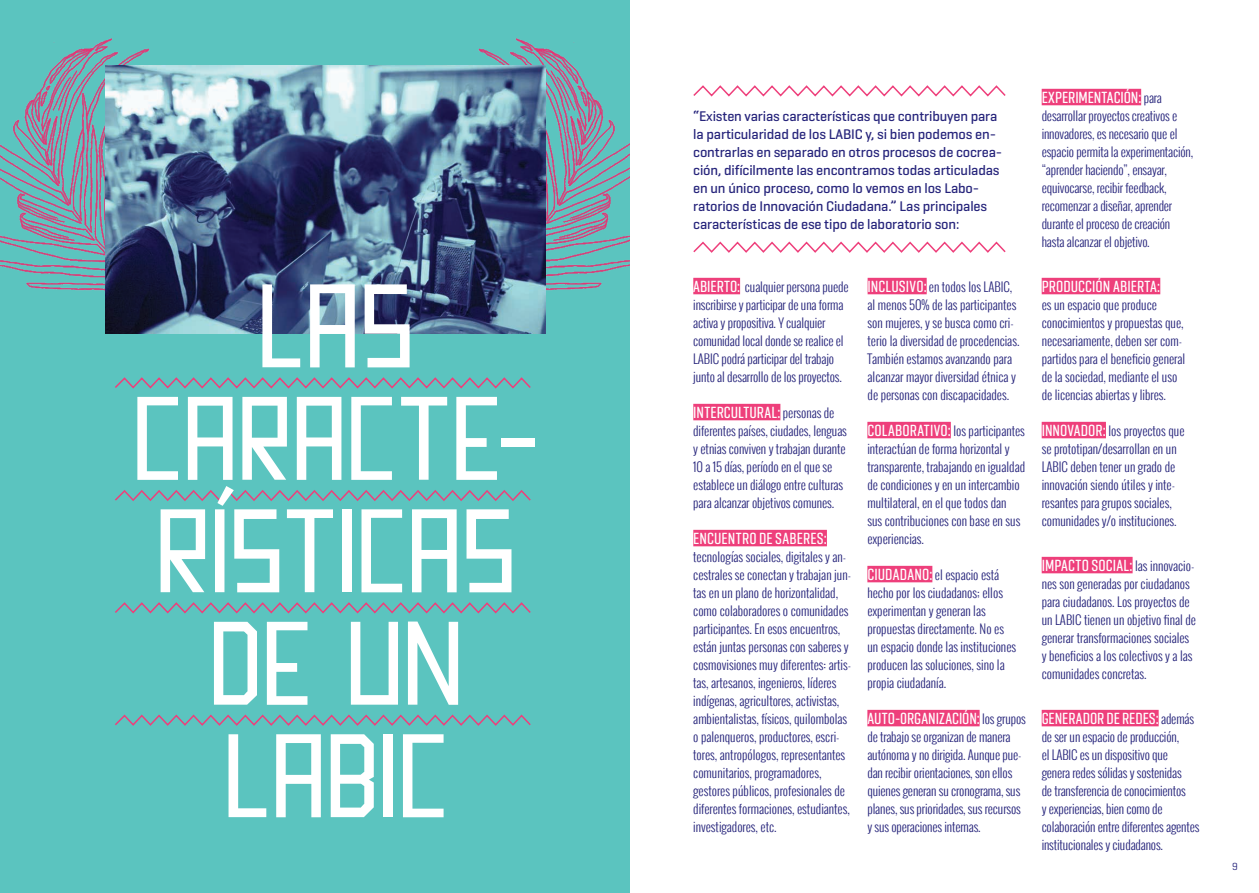
<style>
.page{position:relative;width:1259px;height:893px;background:#fff}
.page>*{position:absolute;margin:0;border:0;box-sizing:border-box;transform-origin:0 0}
.t1{font:135px/112.5px "Pastelaria";letter-spacing:-.015em;color:#fff;text-align:center}
.t2{font:600 16.5px "Geogrotesque Comp";letter-spacing:.005em;color:#fff}
.t3{font:500 14.25px/18px "Geogrotesque";letter-spacing:-.01em;color:#26247b}
.t4{font:300 12.75px/18px "Oswald";color:#26247b}
.t5{font:10.5px "Geogrotesque";color:#26247b}
.s1{font-family:"Geogrotesque Comp";font-weight:600;font-size:16.5px;color:#fff}
.s2{font-family:"Oswald";font-weight:300;font-size:12.75px;color:#26247b}
</style>
<div class="page">
<div style="left:0;top:0;width:629px;height:893px;background:#5bc4bf"></div>
<img style="left:429px;top:38px;width:200px;height:290px">
<img style="left:0;top:38px;width:198px;height:253px">
<img style="left:105px;top:66px;width:440px;height:268px">
<svg style="left:115px;top:602px;width:416px;height:12px"></svg>
<svg style="left:115px;top:490px;width:416px;height:11px"></svg>
<svg style="left:115px;top:377px;width:416px;height:12px"></svg>
<svg style="left:115px;top:714px;width:416px;height:12px"></svg>
<div style="left:693px;top:278px;width:47px;height:16px;background:#ee3f7b"></div>
<div style="left:693px;top:404px;width:87px;height:16px;background:#ee3f7b"></div>
<div style="left:693px;top:530px;width:134px;height:16px;background:#ee3f7b"></div>
<div style="left:867px;top:278px;width:59px;height:16px;background:#ee3f7b"></div>
<div style="left:867px;top:422px;width:84px;height:16px;background:#ee3f7b"></div>
<div style="left:867px;top:566px;width:65px;height:16px;background:#ee3f7b"></div>
<div style="left:867px;top:710px;width:112px;height:16px;background:#ee3f7b"></div>
<div style="left:1041px;top:89px;width:100px;height:16px;background:#ee3f7b"></div>
<div style="left:1041px;top:278px;width:119px;height:16px;background:#ee3f7b"></div>
<div style="left:1041px;top:422px;width:65px;height:16px;background:#ee3f7b"></div>
<div style="left:1041px;top:557px;width:91px;height:16px;background:#ee3f7b"></div>
<div style="left:1041px;top:710px;width:117px;height:16px;background:#ee3f7b"></div>
<svg style="left:693px;top:85px;width:313px;height:12px"></svg>
<svg style="left:693px;top:241px;width:313px;height:12px"></svg>
<h1 class="t1" style="left:131px;top:265px;width:411px">LAS<br>CARACTE-<br>RÍSTICAS<br>DE UN<br>LABIC</h1>
<p class="t3" style="left:693px;top:107px;width:310px">“Existen varias características que contribuyen para la particularidad de los LABIC y, si bien podemos en&shy;contrarlas en separado en otros procesos de cocrea&shy;ción, difícilmente las encontramos todas articuladas en un único proceso, como lo vemos en los Labo&shy;ratorios de Innovación Ciudadana.” Las principales características de ese tipo de laboratorio son:</p>
<p class="t4" style="left:693px;top:278px;width:157px"><span class="s1">ABIERTO:</span> cualquier persona puede inscribirse y participar de una forma activa y propositiva. Y cualquier comunidad local donde se realice el LABIC podrá participar del trabajo junto al desarrollo de los proyectos.</p>
<p class="t2" style="left:693px;top:402px;width:142px">INTERCULTURAL: <span class="s2">personas de</span></p>
<p class="t4" style="left:693px;top:422px;width:155px">diferentes países, ciudades, lenguas y etnias conviven y trabajan durante 10 a 15 días, período en el que se establece un diálogo entre culturas para alcanzar objetivos comunes.</p>
<p class="t2" style="left:693px;top:528px;width:135px">ENCUENTRO DE SABERES:</p>
<p class="t4" style="left:693px;top:548px;width:159px">tecnologías sociales, digitales y an&shy;cestrales se conectan y trabajan jun&shy;tas en un plano de horizontalidad, como colaboradores o comunidades participantes. En esos encuentros, están juntas personas con saberes y cosmovisiones muy diferentes: artis&shy;tas, artesanos, ingenieros, líderes indígenas, agricultores, activistas, ambientalistas, físicos, quilombolas o palenqueros, productores, escri&shy;tores, antropólogos, representantes comunitarios, programadores, gestores públicos, profesionales de diferentes formaciones, estudiantes, investigadores, etc.</p>
<p class="t4" style="left:867px;top:278px;width:153px"><span class="s1">INCLUSIVO:</span> en todos los LABIC, al menos 50% de las participantes son mujeres, y se busca como cri&shy;terio la diversidad de procedencias.<br>También estamos avanzando para alcanzar mayor diversidad étnica y de personas con discapacidades.</p>
<p class="t4" style="left:867px;top:422px;width:159px"><span class="s1">COLABORATIVO:</span> los participantes interactúan de forma horizontal y transparente, trabajando en igualdad de condiciones y en un intercambio multilateral, en el que todos dan<br>sus contribuciones con base en sus experiencias.</p>
<p class="t4" style="left:867px;top:566px;width:150px"><span class="s1">CIUDADANO:</span> el espacio está hecho por los ciudadanos; ellos experimentan y generan las propuestas directamente. No es un espacio donde las instituciones producen las soluciones, sino la propia ciudadanía.</p>
<p class="t2" style="left:867px;top:708px;width:160px">AUTO-0RGANIZACIÓN: <span class="s2">los grupos</span></p>
<p class="t4" style="left:867px;top:728px;width:156px">de trabajo se organizan de manera autónoma y no dirigida. Aunque pue&shy;dan recibir orientaciones, son ellos quienes generan su cronograma, sus planes, sus prioridades, sus recursos y sus operaciones internas.</p>
<p class="t2" style="left:1041px;top:87px;width:122px">EXPERIMENTACIÓN: <span class="s2">para</span></p>
<p class="t4" style="left:1041px;top:107px;width:153px">desarrollar proyectos creativos e innovadores, es necesario que el espacio permita la experimentación, “aprender haciendo”, ensayar, equivocarse, recibir feedback, recomenzar a diseñar, aprender durante el proceso de creación hasta alcanzar el objetivo.</p>
<p class="t2" style="left:1041px;top:276px;width:120px">PRODUCCIÓN ABIERTA:</p>
<p class="t4" style="left:1041px;top:296px;width:145px">es un espacio que produce conocimientos y propuestas que, necesariamente, deben ser com&shy;partidos para el beneficio general de la sociedad, mediante el uso de licencias abiertas y libres.</p>
<p class="t4" style="left:1041px;top:422px;width:144px"><span class="s1">INNOVADOR:</span> los proyectos que se prototipan/desarrollan en un<br>LABIC deben tener un grado de innovación siendo útiles y inte&shy;resantes para grupos sociales, comunidades y/o instituciones.</p>
<p class="t2" style="left:1041px;top:555px;width:154px">IMPACTO SOCIAL: <span class="s2">las innovacio-</span></p>
<p class="t4" style="left:1041px;top:575px;width:156px">nes son generadas por ciudadanos para ciudadanos. Los proyectos de un LABIC tienen un objetivo final de generar transformaciones sociales y beneficios a los colectivos y a las comunidades concretas.</p>
<p class="t2" style="left:1041px;top:708px;width:154px">GENERADOR DE REDES: <span class="s2">además</span></p>
<p class="t4" style="left:1041px;top:728px;width:159px">de ser un espacio de producción,<br>el LABIC es un dispositivo que genera redes sólidas y sostenidas<br>de transferencia de conocimientos<br>y experiencias, bien como de colaboración entre diferentes agentes institucionales y ciudadanos.</p>
<p class="t5" style="left:1232px;top:860px;width:7px">9</p>
</div>
